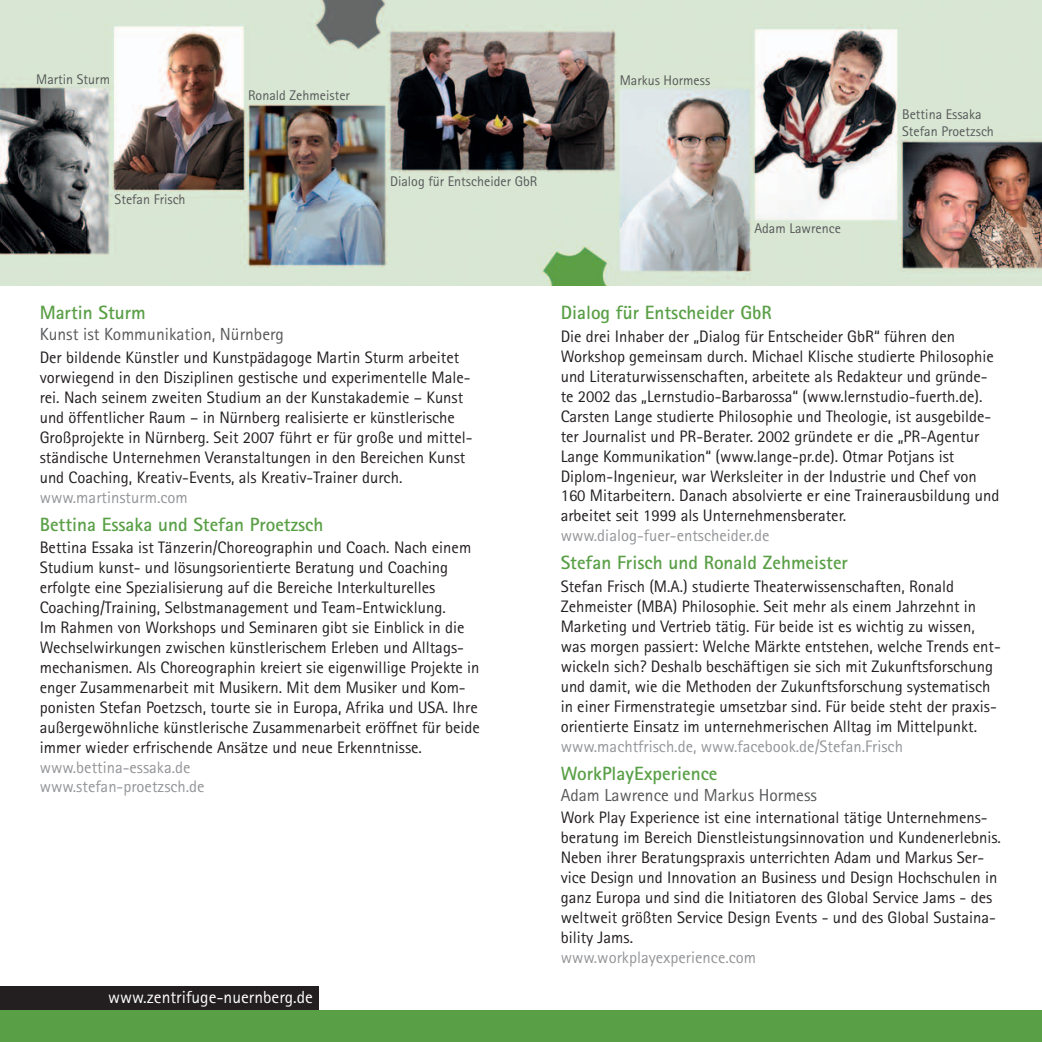
<style>
.page{position:relative;width:1042px;height:1042px;background:#fff}
.page>*{position:absolute;margin:0;border:0;box-sizing:border-box;transform-origin:0 0}
.HEADLINE_Dozenten{font:700 19.25px "Rotis Sans Serif";color:#599f46}
.SUBHEADLINE_Dozenten{font:17.5px "Rotis Sans Serif";color:#57585a}
.t1{font:17.5px "Rotis Sans Serif";color:#fff}
.COPY{font:16.62px/19.9px "Rotis Sans Serif";color:#231f20}
.URL{font:16.62px/19.9px "Rotis Sans Serif";color:#939598}
.SUBHEADLINE_Dozenten-2{font:14px/16.8px "Rotis Sans Serif";color:#57585a}
</style>
<div class="page">
<img style="left:0;top:0;width:1042px;height:285px">
<div style="left:0;top:986px;width:318px;height:24px;background:#231f20"></div>
<div style="left:0;top:1010px;width:1042px;height:32px;background:#599f46"></div>
<p class="SUBHEADLINE_Dozenten-2" style="left:36px;top:70px;width:75px">Martin Sturm</p>
<p class="SUBHEADLINE_Dozenten-2" style="left:115px;top:191px;width:73px">Stefan Frisch</p>
<p class="SUBHEADLINE_Dozenten-2" style="left:248px;top:87px;width:103px">Ronald Zehmeister</p>
<p class="SUBHEADLINE_Dozenten-2" style="left:390px;top:173px;width:149px">Dialog für Entscheider GbR</p>
<p class="SUBHEADLINE_Dozenten-2" style="left:620px;top:71px;width:92px">Markus Hormess</p>
<p class="SUBHEADLINE_Dozenten-2" style="left:754px;top:220px;width:88px">Adam Lawrence</p>
<p class="SUBHEADLINE_Dozenten-2" style="left:902px;top:106px;width:93px">Bettina Essaka<br>Stefan Proetzsch</p>
<p class="HEADLINE_Dozenten" style="left:40px;top:301px;width:108px">Martin Sturm</p>
<p class="SUBHEADLINE_Dozenten" style="left:40px;top:324px;width:246px">Kunst ist Kommunikation, Nürnberg</p>
<p class="COPY" style="left:40px;top:347px;width:434px">Der bildende Künstler und Kunstpädagoge Martin Sturm arbeitet vorwiegend in den Disziplinen gestische und experimentelle Male&shy;rei. Nach seinem zweiten Studium an der Kunstakademie – Kunst und öffentlicher Raum – in Nürnberg realisierte er künstlerische Großprojekte in Nürnberg. Seit 2007 führt er für große und mittel&shy;ständische Unternehmen Veranstaltungen in den Bereichen Kunst und Coaching, Kreativ-Events, als Kreativ-Trainer durch.</p>
<p class="URL" style="left:40px;top:487px;width:150px">www.martinsturm.com</p>
<p class="HEADLINE_Dozenten" style="left:40px;top:512px;width:285px">Bettina Essaka und Stefan Proetzsch</p>
<p class="COPY" style="left:40px;top:537px;width:442px">Bettina Essaka ist Tänzerin/Choreographin und Coach. Nach einem Studium kunst- und lösungsorientierte Beratung und Coaching erfolgte eine Spezialisierung auf die Bereiche Interkulturelles Coaching/Training, Selbstmanagement und Team-Entwicklung.<br>Im Rahmen von Workshops und Seminaren gibt sie Einblick in die Wechselwirkungen zwischen künstlerischem Erleben und Alltags&shy;mechanismen. Als Choreographin kreiert sie eigenwillige Projekte in enger Zusammenarbeit mit Musikern. Mit dem Musiker und Kom&shy;ponisten Stefan Poetzsch, tourte sie in Europa, Afrika und USA. Ihre außergewöhnliche künstlerische Zusammenarbeit eröffnet für beide immer wieder erfrischende Ansätze und neue Erkenntnisse.</p>
<p class="URL" style="left:40px;top:757px;width:166px">www.bettina-essaka.de www.stefan-proetzsch.de</p>
<p class="t1" style="left:108px;top:986px;width:206px">www.zentrifuge-nuernberg.de</p>
<p class="HEADLINE_Dozenten" style="left:561px;top:301px;width:212px">Dialog für Entscheider GbR</p>
<p class="COPY" style="left:561px;top:326px;width:440px">Die drei Inhaber der „Dialog für Entscheider GbR“ führen den Workshop gemeinsam durch. Michael Klische studierte Philosophie und Literaturwissenschaften, arbeitete als Redakteur und gründe&shy;te 2002 das „Lernstudio-Barbarossa“ (www.lernstudio-fuerth.de).<br>Carsten Lange studierte Philosophie und Theologie, ist ausgebilde&shy;ter Journalist und PR-Berater. 2002 gründete er die „PR-Agentur Lange Kommunikation“ (www.lange-pr.de). Otmar Potjans ist Diplom-Ingenieur, war Werksleiter in der Industrie und Chef von 160 Mitarbeitern. Danach absolvierte er eine Trainerausbildung und arbeitet seit 1999 als Unternehmensberater.</p>
<p class="URL" style="left:561px;top:526px;width:210px">www.dialog-fuer-entscheider.de</p>
<p class="HEADLINE_Dozenten" style="left:561px;top:551px;width:289px">Stefan Frisch und Ronald Zehmeister</p>
<p class="COPY" style="left:561px;top:576px;width:442px">Stefan Frisch (M.A.) studierte Theaterwissenschaften, Ronald Zehmeister (MBA) Philosophie. Seit mehr als einem Jahrzehnt in Marketing und Vertrieb tätig. Für beide ist es wichtig zu wissen, was morgen passiert: Welche Märkte entstehen, welche Trends ent&shy;wickeln sich? Deshalb beschäftigen sie sich mit Zukunftsforschung und damit, wie die Methoden der Zukunftsforschung systematisch in einer Firmenstrategie umsetzbar sind. Für beide steht der praxis&shy;orientierte Einsatz im unternehmerischen Alltag im Mittelpunkt.</p>
<p class="URL" style="left:561px;top:736px;width:344px">www.machtfrisch.de, www.facebook.de/Stefan.Frisch</p>
<p class="HEADLINE_Dozenten" style="left:561px;top:761px;width:158px">WorkPlayExperience</p>
<p class="SUBHEADLINE_Dozenten" style="left:561px;top:784px;width:258px">Adam Lawrence und Markus Hormess</p>
<p class="COPY" style="left:561px;top:807px;width:442px">Work Play Experience ist eine international tätige Unternehmens&shy;beratung im Bereich Dienstleistungsinnovation und Kundenerlebnis.<br>Neben ihrer Beratungspraxis unterrichten Adam und Markus Ser&shy;vice Design und Innovation an Business und Design Hochschulen in ganz Europa und sind die Initiatoren des Global Service Jams - des weltweit größten Service Design Events - und des Global Sustaina&shy;bility Jams.</p>
<p class="URL" style="left:561px;top:947px;width:197px">www.workplayexperience.com</p>
</div>
